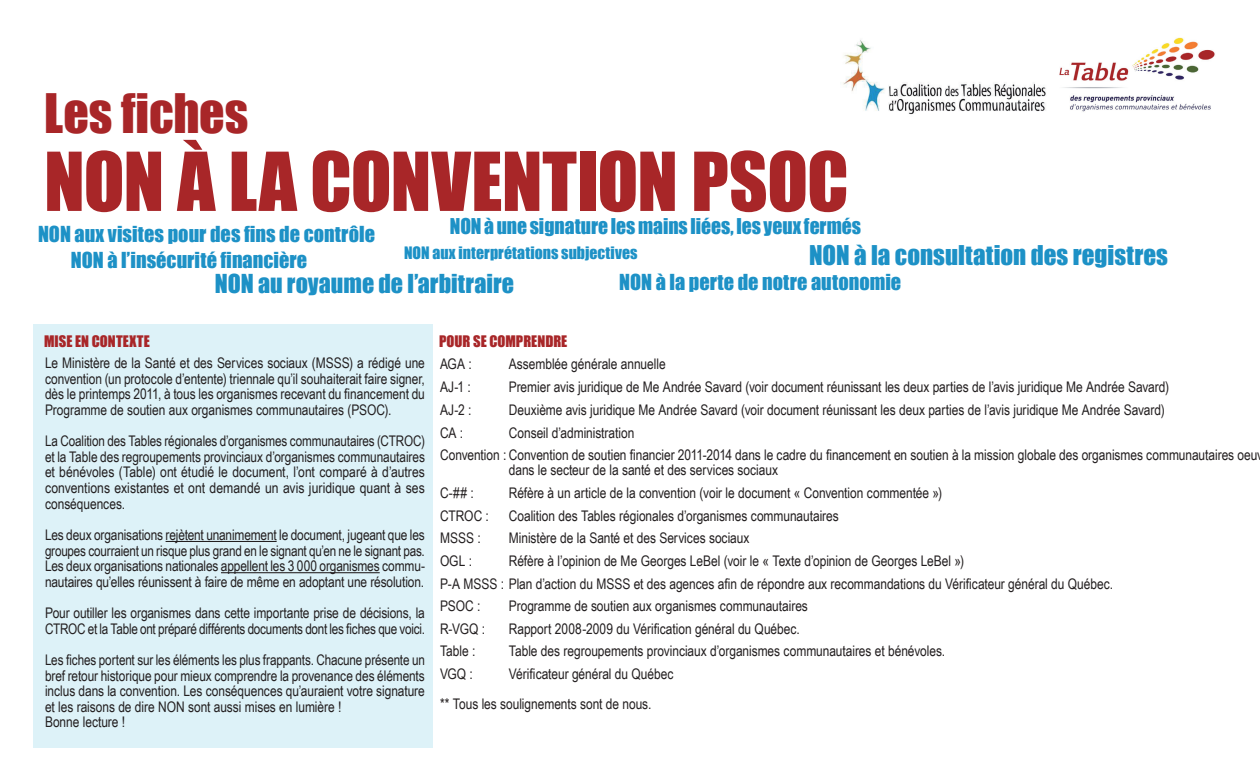
<style>
.page{position:relative;width:1260px;height:765px;background:#fff}
.page>*{position:absolute;margin:0;border:0;box-sizing:border-box;transform-origin:0 0}
.t1{font:75px "Impact";letter-spacing:-.01em;color:#a82628}
.t2{font:50px "Impact";letter-spacing:-.005em;color:#a82628}
.t3{font:25px "Impact";color:#1d91c6}
.t4{font:24px "Impact";color:#1d91c6}
.t5{font:20.25px "Impact";color:#1d91c6}
.t6{font:20px "Impact";color:#1d91c6}
.t7{font:15.75px "Impact";letter-spacing:.005em;color:#1d91c6}
.t8{font:14.62px/15.6px "Arial Narrow";letter-spacing:-.005em;color:#231f20}
.t9{font:14.62px "Impact";letter-spacing:.005em;color:#a82628}
</style>
<div class="page">
<div style="left:33px;top:325px;width:399px;height:423px;background:#ddf2f8"></div>
<img style="left:1059px;top:37px;width:156px;height:75px">
<img style="left:843px;top:40px;width:203px;height:75px">
<hr style="left:166px;top:541px;width:111px;height:1px;background:#231f20">
<hr style="left:221px;top:572px;width:159px;height:1px;background:#231f20">
<h2 class="t2" style="left:44px;top:75px;width:206px">Les fiches</h2>
<h1 class="t1" style="left:44px;top:123px;width:806px">NON À LA CONVENTION PSOC</h1>
<h3 class="t6" style="left:450px;top:211px;width:413px">NON à une signature les mains liées, les yeux fermés</h3>
<h3 class="t5" style="left:38px;top:218px;width:338px">NON aux visites pour des fins de contrôle</h3>
<h3 class="t5" style="left:71px;top:244px;width:238px">NON à l’insécurité financière</h3>
<p class="t7" style="left:404px;top:241px;width:235px">NON aux interprétations subjectives</p>
<h3 class="t3" style="left:809px;top:235px;width:360px">NON à la consultation des registres</h3>
<h3 class="t4" style="left:215px;top:265px;width:301px">NON au royaume de l’arbitraire</h3>
<h3 class="t5" style="left:619px;top:266px;width:283px">NON à la perte de notre autonomie</h3>
<p class="t9" style="left:44px;top:330px;width:107px">MISE EN CONTEXTE</p>
<p class="t9" style="left:439px;top:330px;width:130px">POUR SE COMPRENDRE</p>
<p class="t8" style="left:45px;top:355px;width:381px;text-align:justify">Le Ministère de la Santé et des Services sociaux (MSSS) a rédigé une convention (un protocole d’entente) triennale qu’il souhaiterait faire signer, dès le printemps 2011, à tous les organismes recevant du financement du Programme de soutien aux organismes communautaires (PSOC).</p>
<p class="t8" style="left:45px;top:433px;width:382px;text-align:justify">La Coalition des Tables régionales d’organismes communautaires (CTROC) et la Table des regroupements provinciaux d’organismes communautaires et bénévoles (Table) ont étudié le document, l’ont comparé à d’autres conventions existantes et ont demandé un avis juridique quant à ses conséquences.</p>
<p class="t8" style="left:45px;top:526px;width:382px;text-align:justify">Les deux organisations rejètent unanimement le document, jugeant que les groupes courraient un risque plus grand en le signant qu’en ne le signant pas.<br>Les deux organisations nationales appellent les 3 000 organismes commu&shy;nautaires qu’elles réunissent à faire de même en adoptant une résolution.</p>
<p class="t8" style="left:45px;top:605px;width:381px">Pour outiller les organismes dans cette importante prise de décisions, la<br>CTROC et la Table ont préparé différents documents dont les fiches que voici.</p>
<p class="t8" style="left:45px;top:651px;width:381px">Les fiches portent sur les éléments les plus frappants. Chacune présente un bref retour historique pour mieux comprendre la provenance des éléments inclus dans la convention. Les conséquences qu’auraient votre signature et les raisons de dire NON sont aussi mises en lumière !<br>Bonne lecture !</p>
<p class="t8" style="left:440px;top:352px;width:819px;line-height:22.9px">AGA :<br>AJ-1 :<br>AJ-2 :<br>CA :<br>Convention : Convention de soutien financier 2011-2014 dans le cadre du financement en soutien à la mission globale des organismes communautaires oeu</p>
<p class="t8" style="left:440px;top:481px;width:675px;line-height:22.6px">C-## :<br>CTROC :<br>MSSS :<br>OGL :<br>P-A MSSS : Plan d’action du MSSS et des agences afin de répondre aux recommandations du Vérificateur général du Québec.<br>PSOC :<br>R-VGQ :<br>Table :<br>VGQ :</p>
<p class="t8" style="left:440px;top:695px;width:213px">** Tous les soulignements sont de nous.</p>
<p class="t8" style="left:509px;top:352px;width:662px;line-height:22.9px">Assemblée générale annuelle<br>Premier avis juridique de Me Andrée Savard (voir document réunissant les deux parties de l’avis juridique Me Andrée Savard)<br>Deuxième avis juridique Me Andrée Savard (voir document réunissant les deux parties de l’avis juridique Me Andrée Savard)<br>Conseil d’administration</p>
<p class="t8" style="left:509px;top:458px;width:457px;line-height:22.8px">dans le secteur de la santé et des services sociaux<br>Réfère à un article de la convention (voir le document « Convention commentée »)<br>Coalition des Tables régionales d’organismes communautaires<br>Ministère de la Santé et des Services sociaux<br>Réfère à l’opinion de Me Georges LeBel (voir le « Texte d’opinion de Georges LeBel »)</p>
<p class="t8" style="left:509px;top:594px;width:438px;line-height:22.5px">Programme de soutien aux organismes communautaires<br>Rapport 2008-2009 du Vérification général du Québec.<br>Table des regroupements provinciaux d’organismes communautaires et bénévoles.<br>Vérificateur général du Québec</p>
</div>
